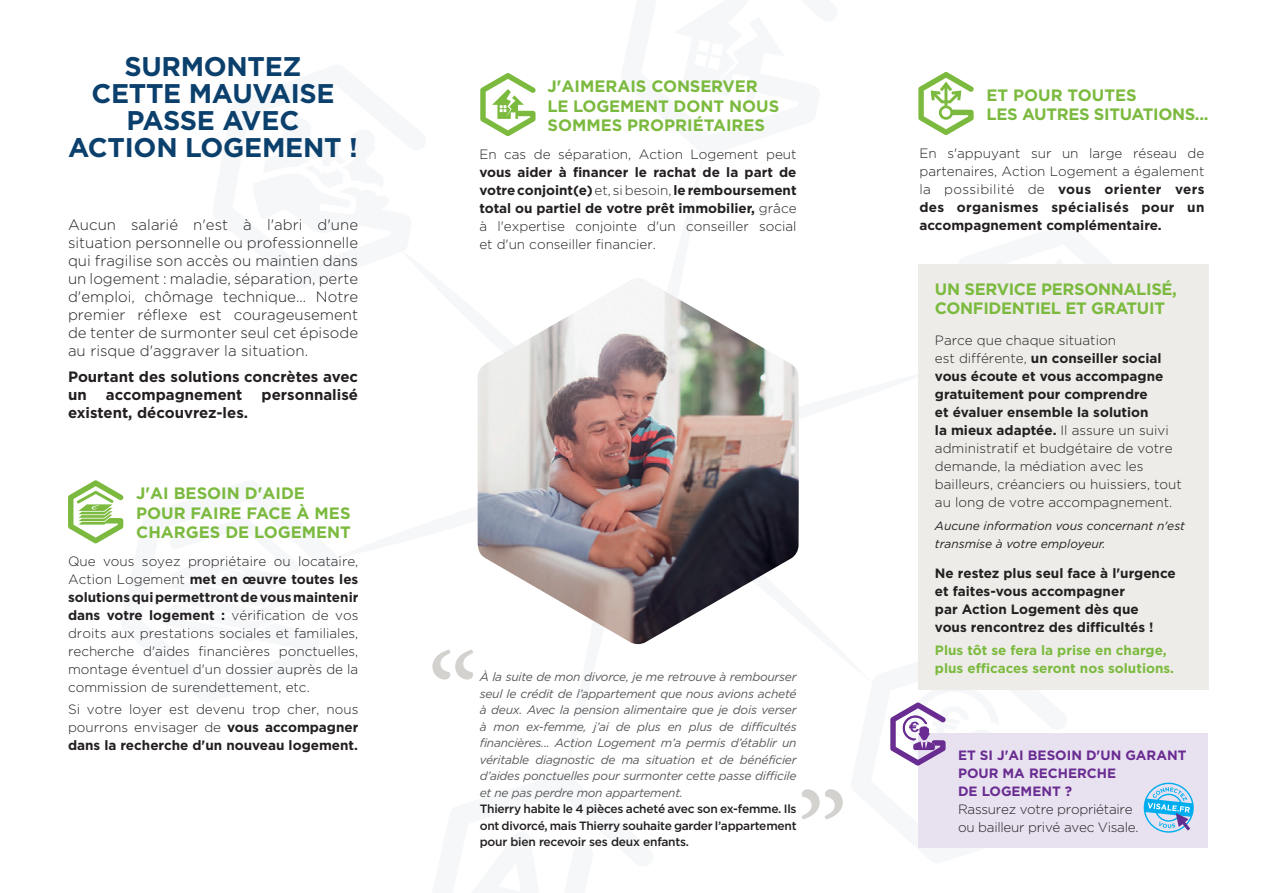
<style>
.page{position:relative;width:1276px;height:893px;background:#fff}
.page>*{position:absolute;margin:0;border:0;box-sizing:border-box;transform-origin:0 0}
.titre{font:700 27px/27px "Gotham";letter-spacing:-.01em;color:#0b406d;text-align:center}
.TITRE{font:700 16.5px/19.5px "Gotham";letter-spacing:-.01em;color:#7bba3e}
.t1{font:300 15px/18px "Gotham";color:#231f20;text-align:justify}
.t2{font:700 15px/18px "Gotham";color:#231f20}
.t3{font:300 13.5px/18px "Gotham";color:#231f20;text-align:justify}
.t4{font:700 13.5px/18px "Gotham";color:#231f20}
.t5{font:700 13.5px "Gotham";color:#7bba3e}
.t6{font:300 13.5px/18px "Gotham";letter-spacing:-.02em;color:#231f20}
.t7{font:700 13.5px/18px "Gotham";color:#692c91}
.TEXTE{font:italic 12px/16.5px "Gotham";letter-spacing:-.02em;color:#57585a;text-align:justify}
.TEXTE-2{font:500 12px/16.5px "Gotham";letter-spacing:-.02em;color:#231f20;text-align:justify}
.t8{font:italic 12px/18px "Gotham";color:#231f20}
.s1{font-weight:700}
</style>
<div class="page">
<svg style="left:936px;top:264px;width:216px;height:1px"></svg>
<svg style="left:432px;top:649px;width:41px;height:31px"></svg>
<svg style="left:801px;top:789px;width:42px;height:30px"></svg>
<img style="left:478px;top:279px;width:321px;height:365px">
<div style="left:918px;top:265px;width:290px;height:425px;background:#edece8"></div>
<svg style="left:480px;top:73px;width:55px;height:63px"></svg>
<svg style="left:68px;top:480px;width:55px;height:63px"></svg>
<svg style="left:918px;top:72px;width:55px;height:63px"></svg>
<div style="left:918px;top:733px;width:290px;height:114px;background:#e8e1ef"></div>
<svg style="left:890px;top:702px;width:56px;height:64px"></svg>
<svg style="left:1143px;top:782px;width:50px;height:51px"></svg>
<p class="titre" style="left:68px;top:52px;width:291px">SURMONTEZ<br>CETTE MAUVAISE<br>PASSE AVEC<br>ACTION LOGEMENT !</p>
<p class="t1" style="left:68px;top:215px;width:291px">Aucun salarié n'est à l'abri d'une situation personnelle ou professionnelle qui fragilise son accès ou maintien dans un logement : maladie, séparation, perte d'emploi, chômage technique... Notre premier réflexe est courageusement de tenter de surmonter seul cet épisode au risque d'aggraver la situation.</p>
<p class="t2" style="left:68px;top:368px;width:291px">Pourtant des solutions concrètes avec un</p>
<p class="t2" style="left:106px;top:386px;width:138px">accompagnement</p>
<p class="t2" style="left:262px;top:386px;width:98px">personnalisé</p>
<p class="t2" style="left:68px;top:404px;width:182px">existent, découvrez-les.</p>
<p class="TITRE" style="left:136px;top:483px;width:216px">J'AI BESOIN D'AIDE<br>POUR FAIRE FACE À MES<br>CHARGES DE LOGEMENT</p>
<p class="t3" style="left:68px;top:552px;width:292px">Que vous soyez propriétaire ou locataire, Action Logement <span class="s1">met en œuvre toutes les solutions qui permettront de vous maintenir dans votre logement :</span> vérification de vos droits aux prestations sociales et familiales, recherche d'aides financières ponctuelles, montage éventuel d'un dossier auprès de la commission de surendettement, etc.</p>
<p class="t3" style="left:68px;top:700px;width:292px">Si votre loyer est devenu trop cher, nous pourrons envisager de <span class="s1">vous accompagner dans la recherche d'un nouveau logement.</span></p>
<p class="TITRE" style="left:547px;top:77px;width:233px">J'AIMERAIS CONSERVER<br>LE LOGEMENT DONT NOUS<br>SOMMES PROPRIÉTAIRES</p>
<p class="t3" style="left:479px;top:145px;width:319px">En cas de séparation, Action Logement peut <span class="s1">vous aider à financer le rachat de la part de votre conjoint(e)</span> et, si besoin, <span class="s1">le remboursement total ou partiel de votre prêt immobilier,</span> grâce à l'expertise conjointe d'un conseiller social et d'un conseiller financier.</p>
<p class="TEXTE" style="left:480px;top:668px;width:318px">À la suite de mon divorce, je me retrouve à rembourser seul le crédit de l’appartement que nous avions acheté à deux. Avec la pension alimentaire que je dois verser à mon ex-femme, j’ai de plus en plus de difficultés financières... Action Logement m’a permis d’établir un véritable diagnostic de ma situation et de bénéficier d’aides ponctuelles pour surmonter cette passe difficile et ne pas perdre mon appartement.</p>
<p class="TEXTE-2" style="left:480px;top:800px;width:318px">Thierry habite le 4 pièces acheté avec son ex-femme. Ils ont divorcé, mais Thierry souhaite garder l’appartement pour bien recevoir ses deux enfants.</p>
<p class="TITRE" style="left:986px;top:85px;width:223px">ET POUR TOUTES<br>LES AUTRES SITUATIONS...</p>
<p class="t3" style="left:919px;top:144px;width:286px">En s'appuyant sur un large réseau de partenaires, Action Logement a également la possibilité de <span class="s1">vous orienter vers des organismes spécialisés pour un accompagnement complémentaire.</span></p>
<p class="TITRE" style="left:935px;top:279px;width:243px">UN SERVICE PERSONNALISÉ,<br>CONFIDENTIEL ET GRATUIT</p>
<p class="t3" style="left:935px;top:331px;width:248px;text-align:left">Parce que chaque situation<br>est différente, <span class="s1">un conseiller social vous écoute et vous accompagne gratuitement pour comprendre<br>et évaluer ensemble la solution<br>la mieux adaptée.</span> Il assure un suivi administratif et budgétaire de votre demande, la médiation avec les bailleurs, créanciers ou huissiers, tout au long de votre accompagnement.</p>
<p class="t8" style="left:935px;top:516px;width:251px">Aucune information vous concernant n'est transmise à votre employeur.</p>
<p class="t4" style="left:935px;top:564px;width:242px">Ne restez plus seul face à l'urgence et faites-vous accompagner</p>
<p class="t4" style="left:935px;top:600px;width:205px">par Action Logement dès que</p>
<p class="t4" style="left:935px;top:618px;width:220px">vous rencontrez des difficultés !</p>
<p class="t5" style="left:935px;top:641px;width:233px">Plus tôt se fera la prise en charge,</p>
<p class="t5" style="left:935px;top:659px;width:241px">plus efficaces seront nos solutions.</p>
<p class="t7" style="left:958px;top:746px;width:230px">ET SI J'AI BESOIN D'UN GARANT<br>POUR MA RECHERCHE<br>DE LOGEMENT ?</p>
<p class="t6" style="left:958px;top:799px;width:182px">Rassurez votre propriétaire ou bailleur privé avec Visale.</p>
</div>
